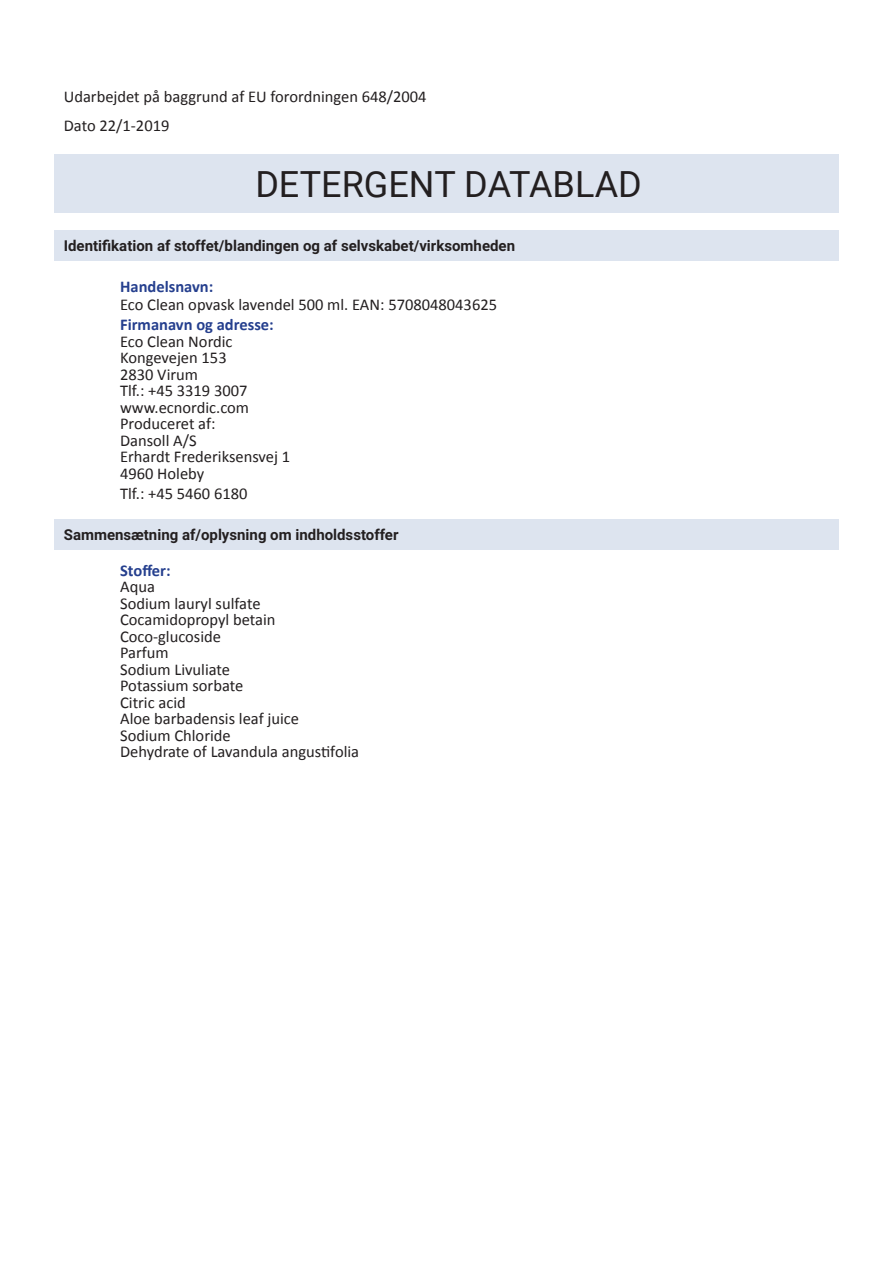
<style>
.page{position:relative;width:893px;height:1263px;background:#fff}
.page>*{position:absolute;margin:0;border:0;box-sizing:border-box;transform-origin:0 0}
.t1{font:36px "Roboto";color:#231f20}
.t2{font:16.5px "Calibri";color:#231f20}
.t3{font:700 16.5px "Calibri";color:#253f8e}
.t4{font:700 15px "Roboto";color:#231f20}
</style>
<div class="page">
<div style="left:54px;top:154px;width:785px;height:58px;background:#dde4ef"></div>
<div style="left:54px;top:230px;width:785px;height:30px;background:#dde4ef"></div>
<div style="left:54px;top:519px;width:785px;height:31px;background:#dde4ef"></div>
<p class="t2" style="left:64px;top:86px;width:364px">Udarbejdet på baggrund af EU forordningen 648/2004</p>
<p class="t2" style="left:64px;top:115px;width:107px">Dato 22/1-2019</p>
<p class="t1" style="left:255px;top:159px;width:388px">DETERGENT DATABLAD</p>
<p class="t4" style="left:64px;top:235px;width:453px">Identifikation af stoffet/blandingen og af selvskabet/virksomheden</p>
<p class="t3" style="left:120px;top:277px;width:95px">Handelsnavn:</p>
<p class="t2" style="left:120px;top:295px;width:378px">Eco Clean opvask lavendel 500 ml. EAN: 5708048043625</p>
<p class="t3" style="left:120px;top:314px;width:155px">Firmanavn og adresse:</p>
<p class="t2" style="left:120px;top:331px;width:114px">Eco Clean Nordic</p>
<p class="t2" style="left:120px;top:347px;width:108px">Kongevejen 153</p>
<p class="t2" style="left:120px;top:364px;width:79px">2830 Virum</p>
<p class="t2" style="left:120px;top:380px;width:129px">Tlf.: +45 3319 3007</p>
<p class="t2" style="left:120px;top:397px;width:131px">www.ecnordic.com</p>
<p class="t2" style="left:120px;top:413px;width:97px">Produceret af:</p>
<p class="t2" style="left:120px;top:430px;width:78px">Dansoll A/S</p>
<p class="t2" style="left:120px;top:446px;width:172px">Erhardt Frederiksensvej 1</p>
<p class="t2" style="left:120px;top:463px;width:86px">4960 Holeby</p>
<p class="t2" style="left:120px;top:483px;width:129px">Tlf.: +45 5460 6180</p>
<p class="t4" style="left:64px;top:524px;width:336px">Sammensætning af/oplysning om indholdsstoffer</p>
<p class="t3" style="left:120px;top:560px;width:52px">Stoffer:</p>
<p class="t2" style="left:120px;top:577px;width:36px">Aqua</p>
<p class="t2" style="left:120px;top:593px;width:142px">Sodium lauryl sulfate</p>
<p class="t2" style="left:120px;top:610px;width:157px">Cocamidopropyl betain</p>
<p class="t2" style="left:120px;top:626px;width:102px">Coco-glucoside</p>
<p class="t2" style="left:120px;top:643px;width:50px">Parfum</p>
<p class="t2" style="left:120px;top:659px;width:112px">Sodium Livuliate</p>
<p class="t2" style="left:120px;top:676px;width:125px">Potassium sorbate</p>
<p class="t2" style="left:120px;top:692px;width:67px">Citric acid</p>
<p class="t2" style="left:120px;top:709px;width:180px">Aloe barbadensis leaf juice</p>
<p class="t2" style="left:120px;top:725px;width:112px">Sodium Chloride</p>
<p class="t2" style="left:120px;top:742px;width:241px">Dehydrate of Lavandula angustifolia</p>
</div>
